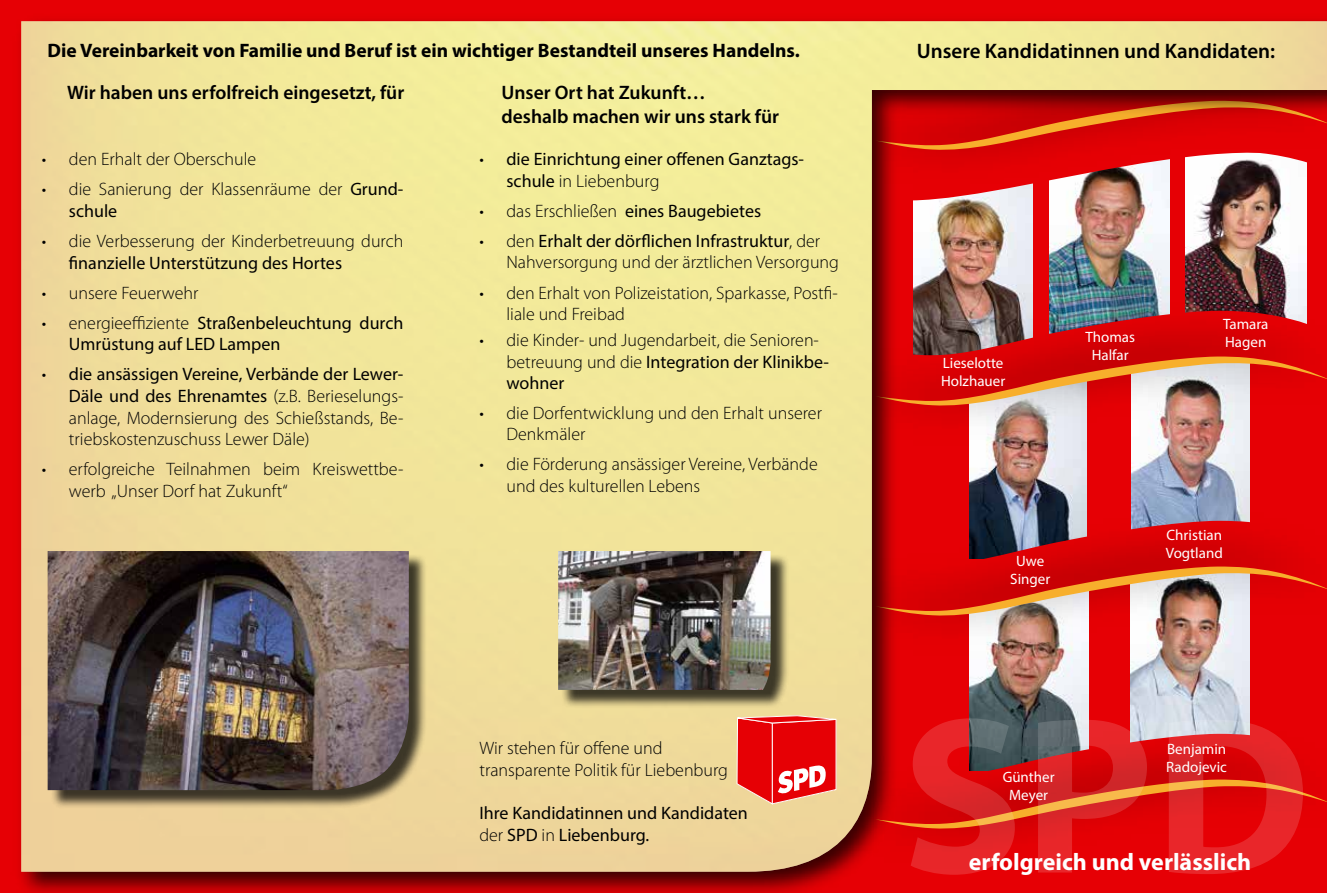
<style>
.page{position:relative;width:1327px;height:893px;background:#fff}
.page>*{position:absolute;margin:0;border:0;box-sizing:border-box;transform-origin:0 0}
.t1{font:700 225px "Myriad Pro";color:#fff}
.t2{font:700 24px "Myriad Pro";color:#fff}
.t3{font:600 21px "Myriad Pro";color:#000}
.t4{font:600 19.5px/23.4px "Myriad Pro";color:#000}
.t5{font:700 19.5px "Myriad Pro";color:#000}
.t6{font:300 18px/21.6px "Myriad Pro";color:#000}
.t7{font:18px/21.6px "Myriad Pro";color:#000}
.t8{font:15px/18px "Myriad Pro";color:#fff}
.s1{font-weight:400}
.s2{font-weight:300}
</style>
<div class="page">
<img style="left:0;top:0;width:1327px;height:893px">
<img style="left:21px;top:21px;width:1306px;height:851px">
<div style="left:50px;top:554px;width:377px;height:255px;background:#000;opacity:.75"></div>
<img style="left:48px;top:551px;width:361px;height:239px">
<svg style="left:733px;top:715px;width:103px;height:89px;background:#ea3e39"></svg>
<div style="left:561px;top:554px;width:228px;height:155px;background:#000;opacity:.75"></div>
<img style="left:558px;top:551px;width:213px;height:139px">
<p class="t5" style="left:48px;top:38px;width:753px">Die Vereinbarkeit von Familie und Beruf ist ein wichtiger Bestandteil unseres Handelns.</p>
<p class="t4" style="left:67px;top:81px;width:339px">Wir haben uns erfolfreich eingesetzt, für</p>
<p class="t4" style="left:501px;top:81px;width:279px">Unser Ort hat Zukunft…<br>deshalb machen wir uns stark für</p>
<p class="t6" style="left:42px;top:148px;width:216px">• den Erhalt der Oberschule</p>
<p class="t6" style="left:69px;top:178px;width:336px;text-indent:-27px">• die Sanierung der Klassenräume der <span class="s1">Grund&shy;schule</span></p>
<p class="t6" style="left:42px;top:230px;width:363px">• die Verbesserung der Kinderbetreuung durch</p>
<p class="t7" style="left:69px;top:251px;width:275px">finanzielle Unterstützung des Hortes</p>
<p class="t6" style="left:42px;top:282px;width:158px">• unsere Feuerwehr</p>
<p class="t7" style="left:69px;top:312px;width:336px;text-indent:-27px"><span class="s2">• energieeffiziente</span> Straßenbeleuchtung durch<br>Umrüstung auf LED Lampen</p>
<p class="t6" style="left:69px;top:363px;width:336px;text-align:justify;text-indent:-27px">• <span class="s1">die ansässigen Vereine, Verbände der Lewer-Däle und des Ehrenamtes</span> (z.B. Berieselungs&shy;anlage, Modernsierung des Schießstands, Be&shy;triebskostenzuschuss Lewer Däle)</p>
<p class="t6" style="left:69px;top:458px;width:336px;text-indent:-27px">• erfolgreiche Teilnahmen beim Kreiswettbe&shy;werb „Unser Dorf hat Zukunft“</p>
<p class="t7" style="left:506px;top:148px;width:299px;text-indent:-27px"><span class="s2">•</span> die Einrichtung einer offenen Ganztags&shy;schule <span class="s2">in Liebenburg</span></p>
<p class="t7" style="left:479px;top:200px;width:283px"><span class="s2">• das Erschließen</span> eines Baugebietes</p>
<p class="t6" style="left:506px;top:230px;width:334px;text-indent:-27px">• den <span class="s1">Erhalt der dörflichen Infrastruktur</span>, der<br>Nahversorgung und der ärztlichen Versorgung</p>
<p class="t6" style="left:506px;top:282px;width:333px;text-indent:-27px">• den Erhalt von Polizeistation, Sparkasse, Postfi&shy;liale und Freibad</p>
<p class="t6" style="left:506px;top:329px;width:324px;text-indent:-27px">• die Kinder- und Jugendarbeit, die Senioren&shy;betreuung und die <span class="s1">Integration der Klinikbe&shy;wohner</span></p>
<p class="t6" style="left:506px;top:402px;width:317px;text-indent:-27px">• die Dorfentwicklung und den Erhalt unserer<br>Denkmäler</p>
<p class="t6" style="left:506px;top:453px;width:313px;text-indent:-27px">• die Förderung ansässiger Vereine, Verbände und des kulturellen Lebens</p>
<p class="t6" style="left:479px;top:737px;width:250px">Wir stehen für offene und transparente Politik für Liebenburg</p>
<p class="t7" style="left:479px;top:802px;width:270px">Ihre Kandidatinnen und Kandidaten <span class="s2">der</span> SPD <span class="s2">in</span> Liebenburg.</p>
<p class="t3" style="left:917px;top:38px;width:360px">Unsere Kandidatinnen und Kandidaten:</p>
<p class="t8" style="left:941px;top:354px;width:66px">Lieselotte<br>Holzhauer</p>
<p class="t8" style="left:1085px;top:327px;width:51px;text-align:center">Thomas<br>Halfar</p>
<p class="t8" style="left:1223px;top:315px;width:47px">Tamara<br>Hagen</p>
<p class="t8" style="left:1010px;top:552px;width:42px;text-align:center">Uwe<br>Singer</p>
<p class="t8" style="left:1165px;top:526px;width:59px">Christian<br>Vogtland</p>
<h1 class="t1" style="left:901px;top:650px;width:410px">SPD</h1>
<p class="t8" style="left:1166px;top:739px;width:62px">Benjamin<br>Radojevic</p>
<p class="t8" style="left:1002px;top:767px;width:53px;text-align:center">Günther<br>Meyer</p>
<h2 class="t2" style="left:969px;top:846px;width:284px">erfolgreich und verlässlich</h2>
</div>
